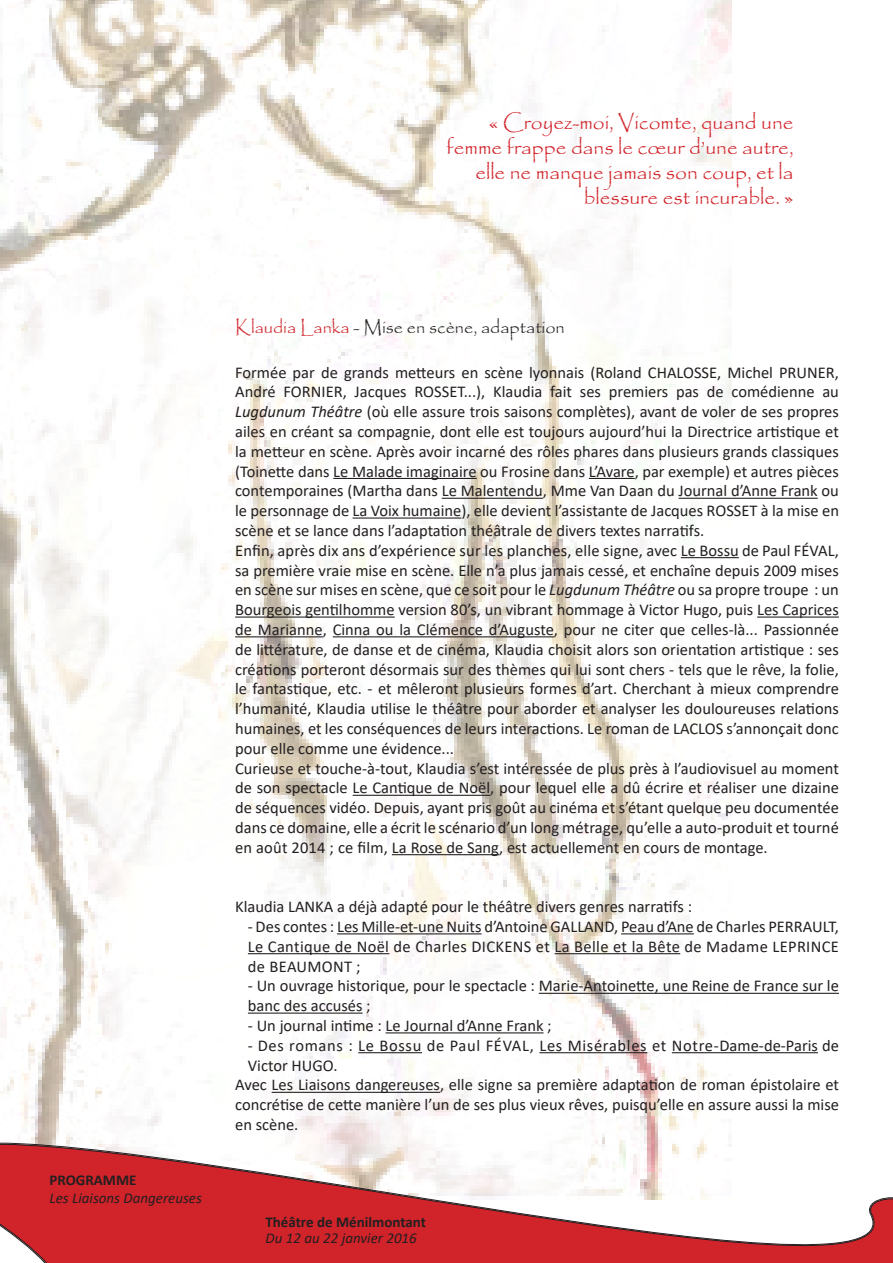
<style>
.page{position:relative;width:893px;height:1263px;background:#fff}
.page>*{position:absolute;margin:0;border:0;box-sizing:border-box;transform-origin:0 0}
.t1{font:21px/25.2px "Papyrus";color:#d1232a;text-align:right}
.t2{font:18px "Papyrus";color:#231f20}
.t3{font:16.5px/19.8px "Calibri";color:#231f20}
.t4{font:16.5px "Calibri";letter-spacing:.04em;color:#231f20}
.t5{font:italic 15px "Calibri";color:#231f20}
.t6{font:700 15px "Calibri";color:#231f20}
.s1{color:#d1232a}
.s2{font-style:italic}
</style>
<div class="page">
<img style="left:0;top:0;width:731px;height:1003px">
<svg style="left:0;top:1003px;width:818px;height:119px"></svg>
<svg style="left:0;top:1122px;width:893px;height:141px"></svg>
<hr style="left:333px;top:478px;width:144px;height:1px;background:#231f20">
<hr style="left:589px;top:478px;width:46px;height:1px;background:#231f20">
<hr style="left:442px;top:498px;width:101px;height:1px;background:#231f20">
<hr style="left:679px;top:498px;width:139px;height:1px;background:#231f20">
<hr style="left:353px;top:517px;width:108px;height:2px;background:#231f20">
<hr style="left:681px;top:557px;width:58px;height:1px;background:#231f20">
<hr style="left:235px;top:616px;width:160px;height:2px;background:#231f20">
<hr style="left:757px;top:616px;width:82px;height:2px;background:#231f20">
<hr style="left:235px;top:636px;width:88px;height:1px;background:#231f20">
<hr style="left:333px;top:636px;width:221px;height:1px;background:#231f20">
<hr style="left:353px;top:795px;width:137px;height:1px;background:#231f20">
<hr style="left:392px;top:854px;width:107px;height:1px;background:#231f20">
<hr style="left:337px;top:933px;width:145px;height:1px;background:#231f20">
<hr style="left:621px;top:933px;width:73px;height:1px;background:#231f20">
<hr style="left:248px;top:953px;width:141px;height:1px;background:#231f20">
<hr style="left:555px;top:953px;width:125px;height:1px;background:#231f20">
<hr style="left:539px;top:993px;width:300px;height:1px;background:#231f20">
<hr style="left:248px;top:1012px;width:115px;height:2px;background:#231f20">
<hr style="left:386px;top:1032px;width:157px;height:1px;background:#231f20">
<hr style="left:358px;top:1052px;width:64px;height:1px;background:#231f20">
<hr style="left:539px;top:1052px;width:108px;height:1px;background:#231f20">
<hr style="left:672px;top:1052px;width:146px;height:1px;background:#231f20">
<hr style="left:272px;top:1092px;width:168px;height:1px;background:#231f20">
<p class="t1" style="left:446px;top:109px;width:349px">« Croyez-moi, Vicomte, quand une femme frappe dans le cœur d’une autre, elle ne manque jamais son coup, et la blessure est incurable. »</p>
<p class="t6" style="left:49px;top:1169px;width:89px">PROGRAMME</p>
<p class="t5" style="left:49px;top:1187px;width:154px">Les Liaisons Dangereuses</p>
<p class="t2" style="left:235px;top:316px;width:331px"><span class="s1">Klaudia Lanka</span> - Mise en scène, adaptation</p>
<p class="t3" style="left:235px;top:362px;width:605px">Formée par de grands metteurs en scène lyonnais (Roland CHALOSSE, Michel PRUNER, André FORNIER, Jacques ROSSET...), Klaudia fait ses premiers pas de comédienne au <span class="s2">Lugdunum Théâtre</span> (où elle assure trois saisons complètes), avant de voler de ses propres ailes en créant sa compagnie, dont elle est toujours aujourd’hui la Directrice artistique et la metteur en scène. Après avoir incarné des rôles phares dans plusieurs grands classiques (Toinette dans Le Malade imaginaire ou Frosine dans L’Avare, par exemple) et autres pièces contemporaines (Martha dans Le Malentendu, Mme Van Daan du Journal d’Anne Frank ou le personnage de La Voix humaine), elle devient l’assistante de Jacques ROSSET à la mise en scène et se lance dans l’adaptation théâtrale de divers textes narratifs.<br>Enfin, après dix ans d’expérience sur les planches, elle signe, avec Le Bossu de Paul FÉVAL, sa première vraie mise en scène. Elle n’a plus jamais cessé, et enchaîne depuis 2009 mises en scène sur mises en scène, que ce soit pour le <span class="s2">Lugdunum Théâtre</span> ou sa propre troupe : un Bourgeois gentilhomme version 80’s, un vibrant hommage à Victor Hugo, puis Les Caprices de Marianne, Cinna ou la Clémence d’Auguste, pour ne citer que celles-là... Passionnée de littérature, de danse et de cinéma, Klaudia choisit alors son orientation artistique : ses créations porteront désormais sur des thèmes qui lui sont chers - tels que le rêve, la folie, le fantastique, etc. - et mêleront plusieurs formes d’art. Cherchant à mieux comprendre l’humanité, Klaudia utilise le théâtre pour aborder et analyser les douloureuses relations humaines, et les conséquences de leurs interactions. Le roman de LACLOS s’annonçait donc pour elle comme une évidence...<br>Curieuse et touche-à-tout, Klaudia s’est intéressée de plus près à l’audiovisuel au moment de son spectacle Le Cantique de Noël, pour lequel elle a dû écrire et réaliser une dizaine de séquences vidéo. Depuis, ayant pris goût au cinéma et s’étant quelque peu documentée dans ce domaine, elle a écrit le scénario d’un long métrage, qu’elle a auto-produit et tourné en août 2014 ; ce film, La Rose de Sang, est actuellement en cours de montage.</p>
<p class="t3" style="left:235px;top:896px;width:459px">Klaudia LANKA a déjà adapté pour le théâtre divers genres narratifs :</p>
<p class="t3" style="left:248px;top:916px;width:593px;text-align:justify">- Des contes : Les Mille-et-une Nuits d’Antoine GALLAND, Peau d’Ane de Charles PERRAULT, Le Cantique de Noël de Charles DICKENS et La Belle et la Bête de Madame LEPRINCE de BEAUMONT ;</p>
<p class="t3" style="left:248px;top:976px;width:593px">- Un ouvrage historique, pour le spectacle : Marie-Antoinette, une Reine de France sur le banc des accusés ;</p>
<p class="t3" style="left:248px;top:1015px;width:305px">- Un journal intime : Le Journal d’Anne Frank ;</p>
<p class="t4" style="left:248px;top:1034px;width:593px">- Des romans : Le Bossu de Paul FÉVAL, Les Misérables et Notre-Dame-de-Paris de</p>
<p class="t3" style="left:248px;top:1055px;width:91px">Victor HUGO.</p>
<p class="t3" style="left:235px;top:1075px;width:605px">Avec Les Liaisons dangereuses, elle signe sa première adaptation de roman épistolaire et</p>
<p class="t3" style="left:235px;top:1094px;width:605px">concrétise de cette manière l’un de ses plus vieux rêves, puisqu’elle en assure aussi la mise</p>
<p class="t3" style="left:235px;top:1114px;width:65px">en scène.</p>
<p class="t6" style="left:265px;top:1211px;width:162px">Théâtre de Ménilmontant</p>
<p class="t5" style="left:265px;top:1227px;width:153px">Du 12 au 22 janvier 2016</p>
</div>
